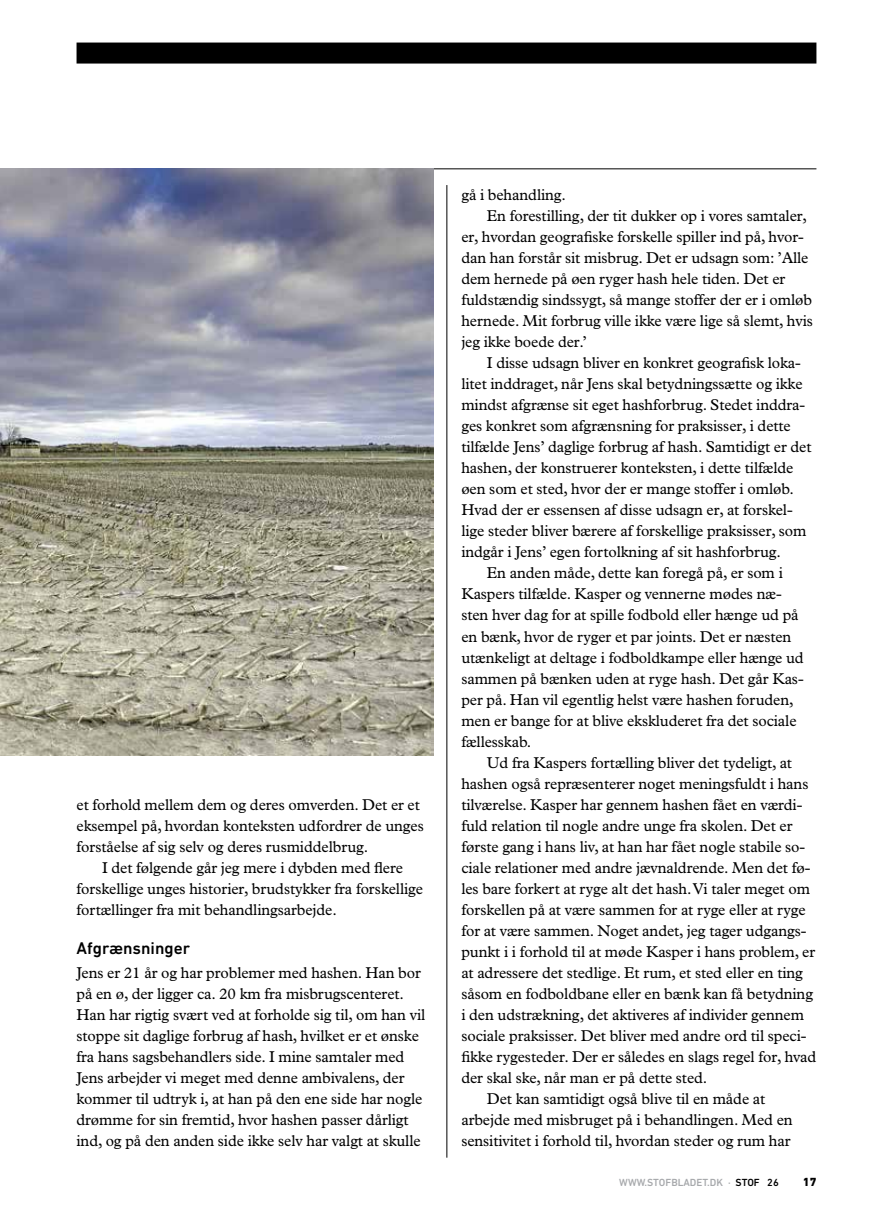
<style>
.page{position:relative;width:893px;height:1221px;background:#fff}
.page>*{position:absolute;margin:0;border:0;box-sizing:border-box;transform-origin:0 0}
.t1{font:500 17.25px "DIN Next LT Pro";color:#000}
.t2{font:15.75px/21px "Plantin";letter-spacing:-.005em;color:#000}
.t3{font:800 12px "DIN Next LT Pro";color:#000}
.t4{font:500 10.5px "DIN Next LT Pro";color:#a7a9ac}
.s1{color:#000}
</style>
<div class="page">
<div style="left:77px;top:43px;width:739px;height:21px;background:#000"></div>
<hr style="left:77px;top:168px;width:739px;height:1px;background:#000">
<hr style="left:446px;top:185px;width:1px;height:972px;background:#000">
<img style="left:0;top:168px;width:433px;height:587px">
<p class="t2" style="left:77px;top:793px;width:349px">et forhold mellem dem og deres omverden. Det er et eksempel på, hvordan konteksten udfordrer de unges forståelse af sig selv og deres rusmiddelbrug.</p>
<p class="t2" style="left:77px;top:856px;width:348px;text-indent:26px">I det følgende går jeg mere i dybden med flere forskellige unges historier, brudstykker fra forskellige fortællinger fra mit behandlingsarbejde.</p>
<p class="t1" style="left:77px;top:938px;width:115px">Afgrænsninger</p>
<p class="t2" style="left:77px;top:961px;width:350px">Jens er 21 år og har problemer med hashen. Han bor på en ø, der ligger ca. 20 km fra misbrugscenteret.<br>Han har rigtig svært ved at forholde sig til, om han vil stoppe sit daglige forbrug af hash, hvilket er et ønske fra hans sagsbehandlers side. I mine samtaler med Jens arbejder vi meget med denne ambivalens, der kommer til udtryk i, at han på den ene side har nogle drømme for sin fremtid, hvor hashen passer dårligt ind, og på den anden side ikke selv har valgt at skulle</p>
<p class="t2" style="left:461px;top:184px;width:106px">gå i behandling.</p>
<p class="t2" style="left:487px;top:205px;width:322px">En forestilling, der tit dukker op i vores samtaler,</p>
<p class="t2" style="left:461px;top:226px;width:344px">er, hvordan geografiske forskelle spiller ind på, hvor-</p>
<p class="t2" style="left:461px;top:247px;width:349px">dan han forstår sit misbrug. Det er udsagn som: ’Alle</p>
<p class="t2" style="left:461px;top:268px;width:325px">dem hernede på øen ryger hash hele tiden. Det er</p>
<p class="t2" style="left:461px;top:289px;width:352px">fuldstændig sindssygt, så mange stoffer der er i omløb</p>
<p class="t2" style="left:461px;top:310px;width:353px">hernede. Mit forbrug ville ikke være lige så slemt, hvis</p>
<p class="t2" style="left:461px;top:331px;width:127px">jeg ikke boede der.’</p>
<p class="t2" style="left:487px;top:352px;width:315px">I disse udsagn bliver en konkret geografisk loka-</p>
<p class="t2" style="left:461px;top:373px;width:343px">litet inddraget, når Jens skal betydningssætte og ikke</p>
<p class="t2" style="left:461px;top:394px;width:345px">mindst afgrænse sit eget hashforbrug. Stedet inddra-</p>
<p class="t2" style="left:461px;top:415px;width:331px">ges konkret som afgrænsning for praksisser, i dette</p>
<p class="t2" style="left:461px;top:436px;width:352px">tilfælde Jens’ daglige forbrug af hash. Samtidigt er det</p>
<p class="t2" style="left:461px;top:457px;width:334px">hashen, der konstruerer konteksten, i dette tilfælde</p>
<p class="t2" style="left:461px;top:478px;width:334px">øen som et sted, hvor der er mange stoffer i omløb.</p>
<p class="t2" style="left:461px;top:499px;width:333px">Hvad der er essensen af disse udsagn er, at forskel-</p>
<p class="t2" style="left:461px;top:520px;width:347px">lige steder bliver bærere af forskellige praksisser, som</p>
<p class="t2" style="left:461px;top:541px;width:321px">indgår i Jens’ egen fortolkning af sit hashforbrug.</p>
<p class="t2" style="left:487px;top:562px;width:297px">En anden måde, dette kan foregå på, er som i</p>
<p class="t2" style="left:461px;top:583px;width:322px">Kaspers tilfælde. Kasper og vennerne mødes næ-</p>
<p class="t2" style="left:461px;top:604px;width:339px">sten hver dag for at spille fodbold eller hænge ud på</p>
<p class="t2" style="left:461px;top:625px;width:332px">en bænk, hvor de ryger et par joints. Det er næsten</p>
<p class="t2" style="left:461px;top:646px;width:344px">utænkeligt at deltage i fodboldkampe eller hænge ud</p>
<p class="t2" style="left:461px;top:667px;width:344px">sammen på bænken uden at ryge hash. Det går Kas-</p>
<p class="t2" style="left:461px;top:688px;width:334px">per på. Han vil egentlig helst være hashen foruden,</p>
<p class="t2" style="left:461px;top:709px;width:337px">men er bange for at blive ekskluderet fra det sociale</p>
<p class="t2" style="left:461px;top:730px;width:72px">fællesskab.</p>
<p class="t2" style="left:487px;top:751px;width:307px">Ud fra Kaspers fortælling bliver det tydeligt, at</p>
<p class="t2" style="left:461px;top:772px;width:349px">hashen også repræsenterer noget meningsfuldt i hans</p>
<p class="t2" style="left:461px;top:793px;width:342px">tilværelse. Kasper har gennem hashen fået en værdi-</p>
<p class="t2" style="left:461px;top:814px;width:333px">fuld relation til nogle andre unge fra skolen. Det er</p>
<p class="t2" style="left:461px;top:835px;width:345px">første gang i hans liv, at han har fået nogle stabile so-</p>
<p class="t2" style="left:461px;top:856px;width:350px">ciale relationer med andre jævnaldrende. Men det fø-</p>
<p class="t2" style="left:461px;top:877px;width:350px">les bare forkert at ryge alt det hash. Vi taler meget om</p>
<p class="t2" style="left:461px;top:898px;width:346px">forskellen på at være sammen for at ryge eller at ryge</p>
<p class="t2" style="left:461px;top:919px;width:346px">for at være sammen. Noget andet, jeg tager udgangs-</p>
<p class="t2" style="left:461px;top:940px;width:355px">punkt i i forhold til at møde Kasper i hans problem, er</p>
<p class="t2" style="left:461px;top:961px;width:343px">at adressere det stedlige. Et rum, et sted eller en ting</p>
<p class="t2" style="left:461px;top:982px;width:353px">såsom en fodboldbane eller en bænk kan få betydning</p>
<p class="t2" style="left:461px;top:1003px;width:344px">i den udstrækning, det aktiveres af individer gennem</p>
<p class="t2" style="left:461px;top:1024px;width:347px">sociale praksisser. Det bliver med andre ord til speci-</p>
<p class="t2" style="left:461px;top:1045px;width:357px">fikke rygesteder. Der er således en slags regel for, hvad</p>
<p class="t2" style="left:461px;top:1066px;width:248px">der skal ske, når man er på dette sted.</p>
<p class="t2" style="left:487px;top:1087px;width:280px">Det kan samtidigt også blive til en måde at</p>
<p class="t2" style="left:461px;top:1108px;width:333px">arbejde med misbruget på i behandlingen. Med en</p>
<p class="t2" style="left:461px;top:1129px;width:331px">sensitivitet i forhold til, hvordan steder og rum har</p>
<p class="t4" style="left:619px;top:1175px;width:161px">WWW.STOFBLADET.DK · <span class="s1">STOF 26</span></p>
<p class="t3" style="left:803px;top:1174px;width:15px">17</p>
</div>
